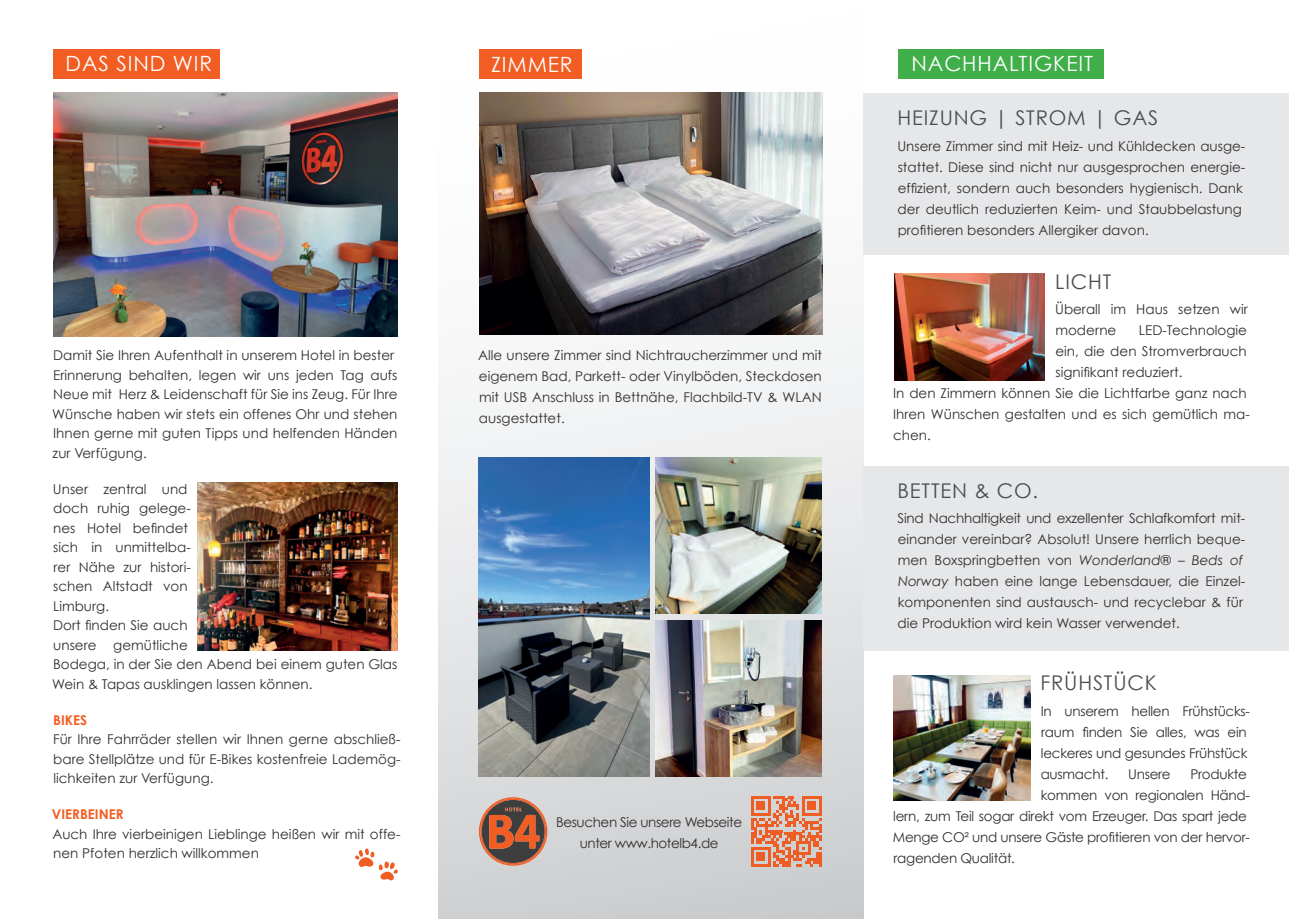
<style>
.page{position:relative;width:1289px;height:919px;background:#fff}
.page>*{position:absolute;margin:0;border:0;box-sizing:border-box;transform-origin:0 0}
.t1{font:21px "Century Gothic";letter-spacing:.04em;color:#fff}
.t2{font:20.25px "Century Gothic";letter-spacing:.04em;color:#4b4c4d}
.t3{font:13.5px/19.5px "Century Gothic";color:#312f30}
.t4{font:13.5px/21px "Century Gothic";letter-spacing:-.02em;color:#312f30}
.t5{font:13.5px/21px "Century Gothic";letter-spacing:-.03em;color:#312f30;text-align:center}
.t6{font:700 13.5px "Century Gothic";color:#f25d23}
.s1{font-style:italic}
</style>
<div class="page">
<div style="left:438px;top:0;width:425px;height:918px;background:linear-gradient(to bottom,#fff,#cfd1d3)"></div>
<img style="left:479px;top:92px;width:343px;height:243px">
<div style="left:863px;top:466px;width:425px;height:184px;background:#e6e7e9"></div>
<div style="left:864px;top:94px;width:424px;height:161px;background:#e6e7e9"></div>
<div style="left:479px;top:49px;width:102px;height:29px;background:#f25d23"></div>
<img style="left:53px;top:92px;width:345px;height:244px">
<img style="left:198px;top:482px;width:199px;height:168px">
<img style="left:479px;top:457px;width:170px;height:319px">
<img style="left:655px;top:457px;width:166px;height:156px">
<div style="left:898px;top:49px;width:205px;height:30px;background:#40ae49"></div>
<div style="left:54px;top:49px;width:166px;height:30px;background:#f25d23"></div>
<svg style="left:355px;top:848px;width:43px;height:33px"></svg>
<img style="left:894px;top:273px;width:150px;height:108px">
<img style="left:893px;top:675px;width:137px;height:125px">
<img style="left:655px;top:620px;width:166px;height:156px">
<svg style="left:750px;top:795px;width:71px;height:71px;background:#e19172"></svg>
<svg style="left:479px;top:797px;width:68px;height:68px;background:#9d6b59"></svg>
<h1 class="t1" style="left:66px;top:51px;width:148px">DAS SIND WIR</h1>
<h1 class="t1" style="left:911px;top:51px;width:183px">NACHHALTIGKEIT</h1>
<h2 class="t2" style="left:897px;top:106px;width:262px">HEIZUNG | STROM | GAS</h2>
<p class="t3" style="left:897px;top:135px;width:349px;line-height:21px">Unsere Zimmer sind mit Heiz- und Kühldecken ausge&shy;stattet. Diese sind nicht nur ausgesprochen energie&shy;effizient, sondern auch besonders hygienisch. Dank der deutlich reduzierten Keim- und Staubbelastung profitieren besonders Allergiker davon.</p>
<h1 class="t1" style="left:491px;top:51px;width:83px">ZIMMER</h1>
<p class="t3" style="left:52px;top:345px;width:347px">Damit Sie Ihren Aufenthalt in unserem Hotel in bester Erinnerung behalten, legen wir uns jeden Tag aufs Neue mit Herz &amp; Leidenschaft für Sie ins Zeug. Für Ihre Wünsche haben wir stets ein offenes Ohr und stehen Ihnen gerne mit guten Tipps und helfenden Händen zur Verfügung.</p>
<p class="t3" style="left:52px;top:478px;width:347px">Unser zentral und<br>doch ruhig gelege-<br>nes Hotel befindet<br>sich in unmittelba-<br>rer Nähe zur histori-<br>schen Altstadt von<br>Limburg.<br>Dort finden Sie auch<br>unsere gemütliche<br>Bodega, in der Sie den Abend bei einem guten Glas<br>Wein &amp; Tapas ausklingen lassen können.</p>
<p class="t6" style="left:53px;top:711px;width:36px">BIKES</p>
<p class="t3" style="left:53px;top:729px;width:349px;text-align:justify">Für Ihre Fahrräder stellen wir Ihnen gerne abschließ&shy;bare Stellplätze und für E-Bikes kostenfreie Lademög&shy;lichkeiten zur Verfügung.</p>
<p class="t6" style="left:52px;top:805px;width:73px">VIERBEINER</p>
<p class="t3" style="left:52px;top:823px;width:350px">Auch Ihre vierbeinigen Lieblinge heißen wir mit offe&shy;nen Pfoten herzlich willkommen</p>
<p class="t3" style="left:478px;top:344px;width:345px;line-height:21px;text-align:justify">Alle unsere Zimmer sind Nichtraucherzimmer und mit eigenem Bad, Parkett- oder Vinylböden, Steckdosen mit USB Anschluss in Bettnähe, Flachbild-TV &amp; WLAN ausgestattet.</p>
<p class="t5" style="left:556px;top:811px;width:188px">Besuchen Sie unsere Webseite unter www.hotelb4.de</p>
<h2 class="t2" style="left:1055px;top:269px;width:58px">LICHT</h2>
<p class="t3" style="left:1055px;top:298px;width:194px;line-height:21px">Überall im Haus setzen wir moderne</p>
<p class="t3" style="left:1138px;top:320px;width:110px">LED-Technologie</p>
<p class="t3" style="left:1055px;top:341px;width:193px">ein, die den Stromverbrauch</p>
<p class="t3" style="left:1055px;top:362px;width:128px">signifikant reduziert.</p>
<p class="t3" style="left:893px;top:383px;width:355px">In den Zimmern können Sie die Lichtfarbe ganz nach</p>
<p class="t3" style="left:893px;top:404px;width:358px">Ihren Wünschen gestalten und es sich gemütlich ma-</p>
<p class="t3" style="left:893px;top:425px;width:39px">chen.</p>
<h2 class="t2" style="left:897px;top:478px;width:142px">BETTEN &amp; CO.</h2>
<p class="t3" style="left:897px;top:507px;width:349px;line-height:21px">Sind Nachhaltigkeit und exzellenter Schlafkomfort mit&shy;einander vereinbar? Absolut! Unsere herrlich beque&shy;men Boxspringbetten von <span class="s1">Wonderland® – Beds of Norway</span> haben eine lange Lebensdauer, die Einzel&shy;komponenten sind austausch- und recyclebar &amp; für die Produktion wird kein Wasser verwendet.</p>
<h2 class="t2" style="left:1040px;top:670px;width:118px">FRÜHSTÜCK</h2>
<p class="t4" style="left:1040px;top:700px;width:211px">In unserem hellen Frühstücks&shy;raum finden Sie alles, was ein leckeres und gesundes Frühstück ausmacht.</p>
<p class="t3" style="left:1128px;top:763px;width:44px">Unsere</p>
<p class="t4" style="left:1190px;top:763px;width:58px">Produkte</p>
<p class="t4" style="left:1040px;top:784px;width:211px">kommen von regionalen Händ-</p>
<p class="t4" style="left:893px;top:805px;width:355px">lern, zum Teil sogar direkt vom Erzeuger. Das spart jede</p>
<p class="t4" style="left:892px;top:826px;width:358px">Menge CO² und unsere Gäste profitieren von der hervor-</p>
<p class="t4" style="left:893px;top:847px;width:123px">ragenden Qualität.</p>
</div>
